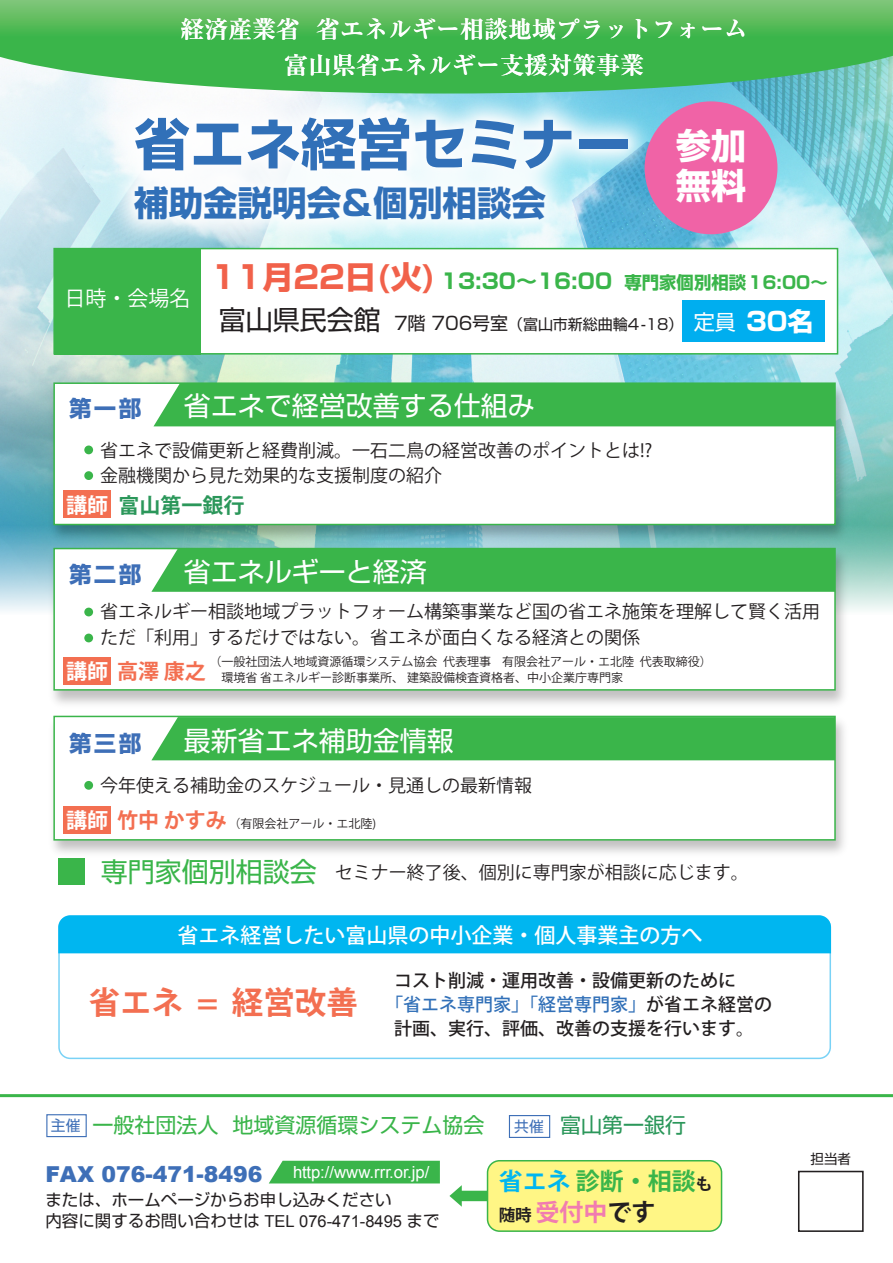
<style>
.page{position:relative;width:893px;height:1263px;background:#fff}
.page>*{position:absolute;margin:0;border:0;box-sizing:border-box;transform-origin:0 0}
.t1{font:700 55.5px "Shin Go Pro";color:#3170b8}
.t2{font:700 35.25px/40.2px "Shin Go Pro";color:#fff}
.t3{font:700 34.5px "Shin Go Pro";color:#3170b8}
.t4{font:700 31.5px "Koz Go Pr 6 N";color:#f36f51}
.t5{font:27px "Shin Go Pro";color:#fff}
.t6{font:27px "Shin Go Pro";color:#3ab54a}
.t7{font:27px "Shin Go Pro";color:#231f20}
.t8{font:700 25.5px "Shin Go Pro";color:#fff}
.t9{font:700 24px/36.5px "Ryumin Pro";color:#fff;text-align:center}
.t10{font:700 24px/30.8px "Koz Go Pr 6 N";color:#3ab54a}
.t11{font:700 22.5px "Shin Go Pro";letter-spacing:.1em;color:#3e6fb7}
.t12{font:900 21.9px "Arial";color:#3e6fb7}
.t13{font:500 21px "Koz Go Pr 6 N";color:#fff}
.t14{font:21px "Shin Go Pro";color:#3ab54a}
.t15{font:700 21px "Koz Go Pr 6 N";color:#f36f51}
.t16{font:700 21px "Koz Go Pr 6 N";color:#2b975a}
.t17{font:21px "Koz Go Pr 6 N";color:#fff}
.t18{font:21px "Shin Go Pro";color:#2b975a}
.t19{font:700 21px "Koz Go Pr 6 N";color:#fff}
.t20{font:18px/26px "Koz Go Pr 6 N";color:#231f20}
.t21{font:500 18px "Koz Go Pr 6 N";color:#231f20}
.t22{font:500 18px "Koz Go Pr 6 N";color:#3170b8}
.t23{font:700 17.4px "Shin Go Pro";color:#3ab54a}
.t24{font:16.65px "Arial";color:#fff}
.t25{font:16.5px "Shin Go Pro";color:#231f20}
.t26{font:15px "Shin Go Pro";letter-spacing:-.005em;color:#231f20}
.t27{font:14.7px "Shin Go Pro";color:#3e6fb7}
.t28{font:13.5px "Shin Go Pro";color:#231f20}
.t29{font:12px/16.2px "Koz Go Pr 6 N";color:#231f20}
.s1{font-size:31.5px;color:#f1614a}
.s2{font-size:21px}
.s3{font-size:18px}
.s4{font-weight:400;font-size:21px}
.s5{color:#fff}
.s6{color:#231f20}
.s7{font-size:14.7px;color:#3e6fb7}
.s8{font-family:"Arial"}
.s9{color:#00b6f0}
.s10{font-size:16.5px;color:#231f20}
.s11{color:#f17cb0}
</style>
<div class="page">
<div style="left:488px;top:1161px;width:234px;height:70px;background:#fff685;border-radius:12px"></div>
<div style="left:487px;top:1160px;width:235px;height:72px;border:2px solid #3ab54a;border-radius:12px"></div>
<img style="left:0;top:94px;width:893px;height:416px">
<svg style="left:0;top:510px;width:893px;height:101px;background:#91c9ca"></svg>
<div style="left:53px;top:548px;width:783px;height:143px;background:#fff;border:2px solid #3ab54a"></div>
<div style="left:53px;top:716px;width:783px;height:124px;background:#fff;border:2px solid #3ab54a"></div>
<div style="left:151px;top:717px;width:684px;height:43px;background:#3ab54a"></div>
<div style="left:151px;top:548px;width:684px;height:44px;background:#3ab54a"></div>
<div style="left:63px;top:657px;width:48px;height:27px;background:#f36f51"></div>
<div style="left:63px;top:806px;width:48px;height:27px;background:#f36f51"></div>
<div style="left:84px;top:608px;width:9px;height:8px;background:#3ab54a;border-radius:50%"></div>
<div style="left:84px;top:634px;width:9px;height:8px;background:#3ab54a;border-radius:50%"></div>
<div style="left:84px;top:781px;width:9px;height:9px;background:#3ab54a;border-radius:50%"></div>
<img style="left:99px;top:94px;width:565px;height:154px">
<img style="left:122px;top:104px;width:522px;height:132px">
<img style="left:45px;top:378px;width:808px;height:169px">
<div style="left:53px;top:382px;width:783px;height:143px;background:#fff;border:2px solid #3ab54a"></div>
<div style="left:153px;top:383px;width:682px;height:43px;background:#3ab54a"></div>
<div style="left:63px;top:490px;width:48px;height:27px;background:#f36f51"></div>
<div style="left:84px;top:445px;width:9px;height:9px;background:#3ab54a;border-radius:50%"></div>
<div style="left:84px;top:471px;width:9px;height:9px;background:#3ab54a;border-radius:50%"></div>
<div style="left:269px;top:1161px;width:171px;height:22px;background:#3ab54a"></div>
<div style="left:509px;top:1115px;width:41px;height:23px;border:1px solid #3e6fb7"></div>
<div style="left:46px;top:1114px;width:41px;height:23px;border:1px solid #3e6fb7"></div>
<svg style="left:0;top:0;width:893px;height:94px;background:#56bc64"></svg>
<div style="left:798px;top:1171px;width:66px;height:61px;background:#fff;border:2px solid #231f20"></div>
<div style="left:53px;top:248px;width:785px;height:107px;background:#fff;border:2px solid #3ab54a"></div>
<div style="left:54px;top:249px;width:147px;height:105px;background:#3ab54a"></div>
<hr style="left:0;top:1094px;width:893px;height:3px;background:#3ab54a">
<div style="left:58px;top:858px;width:27px;height:27px;background:#3ab54a"></div>
<div style="left:645px;top:101px;width:132px;height:133px;background:#f063a6;border-radius:50%"></div>
<div style="left:683px;top:301px;width:142px;height:41px;background:#00aeef"></div>
<svg style="left:58px;top:953px;width:773px;height:106px"></svg>
<div style="left:58px;top:915px;width:773px;height:38px;background:#00b6f0"></div>
<svg style="left:449px;top:1185px;width:39px;height:22px"></svg>
<h3 class="t9" style="left:180px;top:9px;width:569px">経済産業省 省エネルギー相談地域プラットフォーム富山県省エネルギー支援対策事業</h3>
<h1 class="t1" style="left:134px;top:100px;width:498px">省エネ経営セミナー</h1>
<h3 class="t3" style="left:134px;top:175px;width:413px">補助金説明会&amp;個別相談会</h3>
<h2 class="t2" style="left:676px;top:122px;width:72px">参加無料</h2>
<p class="t17" style="left:65px;top:287px;width:127px">日時・会場名</p>
<p class="t23" style="left:211px;top:268px;width:619px"><span class="s1">11月22日(火)</span> <span class="s2">13:30～16:00</span> 専門家個別相談16:00～</p>
<h3 class="t7" style="left:219px;top:297px;width:163px">富山県民会館</h3>
<p class="t26" style="left:394px;top:312px;width:291px"><span class="s3">7階 706号室</span>（富山市新総曲輪4-18）</p>
<h3 class="t8" style="left:694px;top:301px;width:121px"><span class="s4">定員</span> 30名</h3>
<p class="t11" style="left:69px;top:390px;width:74px">第一部</p>
<h3 class="t5" style="left:184px;top:384px;width:352px">省エネで経営改善する仕組み</h3>
<p class="t20" style="left:100px;top:438px;width:554px;line-height:25.2px">省エネで設備更新と経費削減。一石二鳥の経営改善のポイントとは!?金融機関から見た効果的な支援制度の紹介</p>
<p class="t19" style="left:66px;top:493px;width:44px">講師</p>
<p class="t16" style="left:118px;top:494px;width:127px">富山第一銀行</p>
<p class="t11" style="left:69px;top:556px;width:74px">第二部</p>
<h3 class="t5" style="left:184px;top:549px;width:244px">省エネルギーと経済</h3>
<p class="t20" style="left:100px;top:598px;width:721px">省エネルギー相談地域プラットフォーム構築事業など国の省エネ施策を理解して賢く活用ただ「利用」するだけではない。省エネが面白くなる経済との関係</p>
<p class="t29" style="left:66px;top:654px;width:647px;text-indent:143px">（一般社団法人地域資源循環システム協会 代表理事 有限会社アール・エ北陸 代表取締役）<sup>講師</sup> <sup>高澤</sup> <sup>康之</sup>　環境省 省エネルギー診断事業所、 建築設備検査資格者、中小企業庁専門家</p>
<p class="t11" style="left:69px;top:725px;width:74px">第三部</p>
<h3 class="t5" style="left:184px;top:719px;width:271px">最新省エネ補助金情報</h3>
<p class="t20" style="left:100px;top:773px;width:434px">今年使える補助金のスケジュール・見通しの最新情報</p>
<p class="t15" style="left:66px;top:808px;width:162px"><span class="s5">講師</span> 竹中 かすみ</p>
<p class="t29" style="left:228px;top:815px;width:149px">（有限会社アール・エ北陸)</p>
<h3 class="t6" style="left:101px;top:849px;width:217px">専門家個別相談会</h3>
<p class="t20" style="left:335px;top:859px;width:415px">セミナー終了後、個別に専門家が相談に応じます。</p>
<p class="t13" style="left:177px;top:923px;width:526px">省エネ経営したい富山県の中小企業・個人事業主の方へ</p>
<h3 class="t4" style="left:89px;top:985px;width:271px">省エネ = 経営改善</h3>
<p class="t21" style="left:394px;top:970px;width:343px">コスト削減・運用改善・設備更新のために</p>
<p class="t22" style="left:385px;top:994px;width:388px">「省エネ専門家」「経営専門家」<span class="s6">が省エネ経営の</span></p>
<p class="t21" style="left:394px;top:1018px;width:361px">計画、実行、評価、改善の支援を行います。</p>
<p class="t14" style="left:51px;top:1108px;width:435px"><span class="s7">主催</span> 一般社団法人 地域資源循環システム協会</p>
<p class="t12" style="left:45px;top:1159px;width:219px">FAX 076-471-8496</p>
<p class="t24" style="left:293px;top:1161px;width:138px">http://www.rrr.or.jp/</p>
<p class="t25" style="left:45px;top:1207px;width:396px">内容に関するお問い合わせは <span class="s8">TEL 076-471-8495</span> まで</p>
<p class="t25" style="left:45px;top:1186px;width:348px">または、ホームページからお申し込みください</p>
<p class="t27" style="left:514px;top:1114px;width:31px">共催</p>
<p class="t18" style="left:560px;top:1108px;width:127px">富山第一銀行</p>
<h3 class="t10" style="left:499px;top:1166px;width:215px"><span class="s9">省エネ</span> 診断・相談<span class="s10">も随時</span> <span class="s11">受付中</span><span class="s6">です</span></h3>
<p class="t28" style="left:810px;top:1147px;width:42px">担当者</p>
</div>
